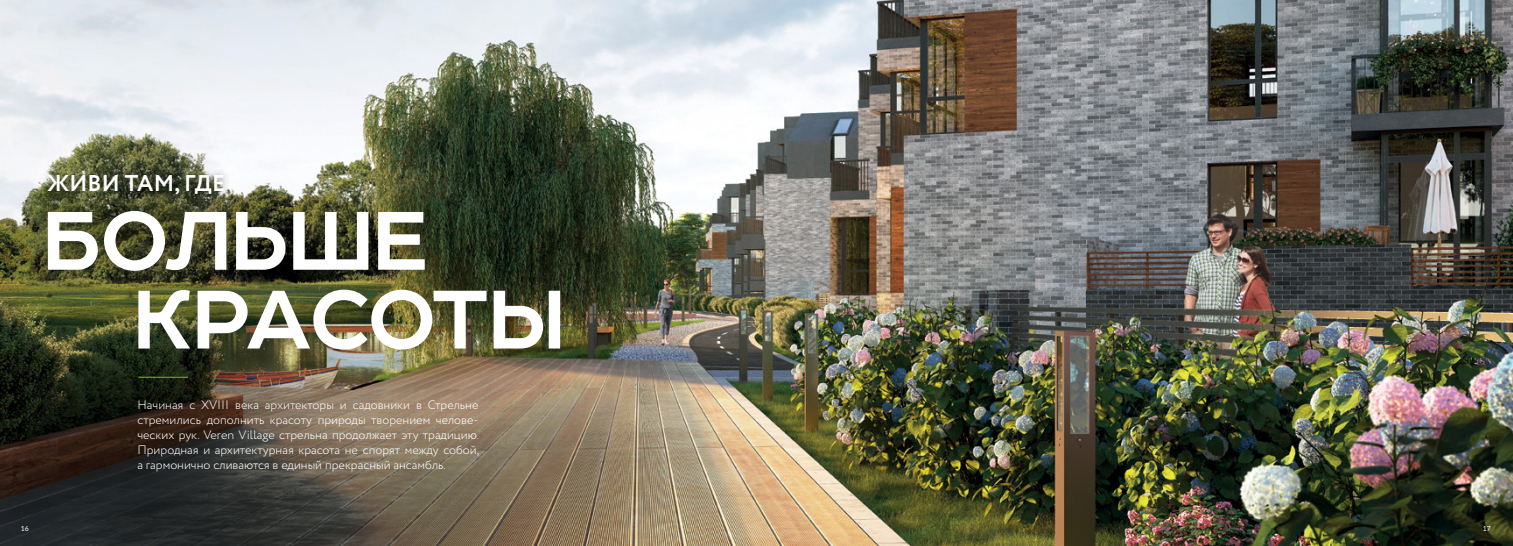
<style>
.page{position:relative;width:1513px;height:546px;background:#fff}
.page>*{position:absolute;margin:0;border:0;box-sizing:border-box;transform-origin:0 0}
.t1{font:900 96.25px/78.8px "Room";color:#fff}
.t2{font:700 22.75px "Circe";letter-spacing:.01em;color:#fff}
.t3{font:300 12.25px/14.9px "Circe";color:#fff;text-align:justify}
.t4{font:7px "Lato";color:#fff}
</style>
<div class="page">
<img style="left:0;top:0;width:1513px;height:546px">
<img style="left:4px;top:325px;width:673px;height:221px">
<svg style="left:0;top:378px;width:549px;height:168px"></svg>
<div style="left:20px;top:184px;width:568px;height:192px;background:#000;opacity:.2"></div>
<hr style="left:138px;top:377px;width:50px;height:1px;background:#80bc00">
<div style="left:41px;top:167px;width:191px;height:34px;background:#000;opacity:.5"></div>
<h2 class="t2" style="left:47px;top:168px;width:179px">ЖИВИ ТАМ, ГДЕ</h2>
<h1 class="t1" style="left:134px;top:201px;width:433px;text-indent:-91px">БОЛЬШЕ<br>КРАСОТЫ</h1>
<p class="t3" style="left:137px;top:397px;width:343px">Начиная с XVIII века архитекторы и садовники в Стрельне стремились дополнить красоту природы творением челове&shy;ческих рук. Veren Village стрельна продолжает эту традицию.<br>Природная и архитектурная красота не спорят между собой, а гармонично сливаются в единый прекрасный ансамбль.</p>
<p class="t4" style="left:21px;top:523px;width:10px">16</p>
<p class="t4" style="left:1483px;top:523px;width:10px">17</p>
</div>
